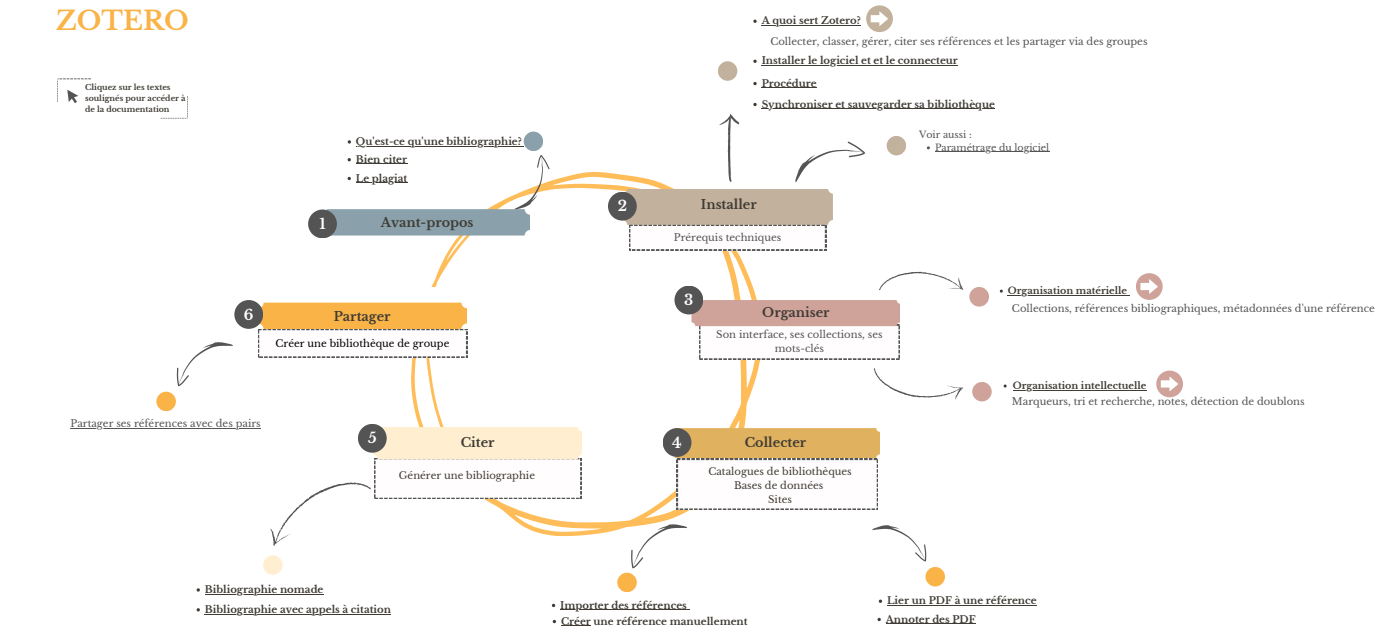
<style>
.page{position:relative;width:1380px;height:630px;background:#fff}
.page>*{position:absolute;margin:0;border:0;box-sizing:border-box;transform-origin:0 0}
.t1{font:700 26.08px "Libre Baskerville";color:#f9b347}
.t2{font:700 14.4px "Libre Baskerville";color:#fffdfd}
.t3{font:700 12.8px "Libre Baskerville";color:#403c35}
.t4{font:700 10px "Libre Baskerville";color:#403c35}
.t5{font:10px/13.8px "Libre Baskerville";color:#545454;text-align:center}
.t6{font:10px "Libre Baskerville";color:#403c35}
.t7{font:10px "Libre Baskerville";color:#000}
.t8{font:700 9.52px "Libre Baskerville";color:#403c35}
.t9{font:9.44px "Libre Baskerville";color:#545454}
.t10{font:700 7.76px/10.8px "Libre Baskerville";color:#403c35}
</style>
<div class="page">
<svg style="left:411px;top:172px;width:351px;height:364px"></svg>
<div style="left:444px;top:218px;width:274px;height:270px;background:#fff;border-radius:50%"></div>
<div style="left:887px;top:136px;width:19px;height:19px;background:#c2b19c;border-radius:50%"></div>
<div style="left:972px;top:382px;width:20px;height:19px;background:#cfa29a;border-radius:50%"></div>
<div style="left:969px;top:287px;width:20px;height:19px;background:#cfa29a;border-radius:50%"></div>
<div style="left:414px;top:287px;width:58px;height:67px;background:#fff"></div>
<svg style="left:629px;top:225px;width:197px;height:25px"></svg>
<svg style="left:258px;top:329px;width:209px;height:28px"></svg>
<div style="left:321px;top:209px;width:209px;height:26px;background:#8aa1ab;border-radius:6px"></div>
<div style="left:622px;top:189px;width:211px;height:36px;background:#c2b19c;border-radius:5px"></div>
<div style="left:691px;top:300px;width:209px;height:26px;background:#cfa29a;border-radius:4px"></div>
<div style="left:671px;top:428px;width:209px;height:30px;background:#e0b15e;border-radius:4px"></div>
<div style="left:373px;top:427px;width:209px;height:32px;background:#ffefd0;border-radius:4px"></div>
<div style="left:263px;top:555px;width:20px;height:20px;background:#ffefd0;border-radius:50%"></div>
<svg style="left:509px;top:155px;width:46px;height:62px"></svg>
<svg style="left:719px;top:114px;width:21px;height:68px"></svg>
<svg style="left:795px;top:141px;width:70px;height:49px"></svg>
<svg style="left:699px;top:325px;width:264px;height:89px"></svg>
<svg style="left:879px;top:271px;width:85px;height:33px"></svg>
<svg style="left:270px;top:458px;width:311px;height:88px"></svg>
<div style="left:524px;top:132px;width:19px;height:19px;background:#8aa1ab;border-radius:50%"></div>
<div style="left:718px;top:61px;width:19px;height:20px;background:#c2b19c;border-radius:50%"></div>
<div style="left:308px;top:209px;width:29px;height:29px;background:#545454;border-radius:50%"></div>
<svg style="left:57px;top:78px;width:34px;height:25px"></svg>
<svg style="left:161px;top:96px;width:27px;height:23px"></svg>
<div style="left:663px;top:428px;width:28px;height:29px;background:#545454;border-radius:50%"></div>
<div style="left:674px;top:286px;width:29px;height:28px;background:#545454;border-radius:50%"></div>
<div style="left:608px;top:192px;width:29px;height:29px;background:#545454;border-radius:50%"></div>
<div style="left:358px;top:424px;width:29px;height:28px;background:#545454;border-radius:50%"></div>
<div style="left:617px;top:572px;width:20px;height:20px;background:#f9b347;border-radius:50%"></div>
<svg style="left:866px;top:5px;width:27px;height:27px"></svg>
<svg style="left:1156px;top:370px;width:27px;height:27px"></svg>
<svg style="left:1136px;top:273px;width:27px;height:27px"></svg>
<div style="left:925px;top:567px;width:20px;height:19px;background:#f9b347;border-radius:50%"></div>
<svg style="left:622px;top:459px;width:312px;height:110px"></svg>
<div style="left:258px;top:303px;width:209px;height:26px;background:#f9b347;border-radius:6px"></div>
<div style="left:234px;top:300px;width:29px;height:29px;background:#545454;border-radius:50%"></div>
<svg style="left:176px;top:342px;width:57px;height:45px"></svg>
<div style="left:156px;top:391px;width:20px;height:20px;background:#f9b347;border-radius:50%"></div>
<hr style="left:356px;top:163px;width:51px;height:1px;background:#403c35">
<svg style="left:348px;top:140px;width:3px;height:4px"></svg>
<hr style="left:356px;top:146px;width:167px;height:1px;background:#403c35">
<hr style="left:935px;top:151px;width:114px;height:1px;background:#545454">
<hr style="left:1013px;top:389px;width:133px;height:1px;background:#403c35">
<hr style="left:205px;top:613px;width:186px;height:1px;background:#403c35">
<hr style="left:205px;top:593px;width:118px;height:1px;background:#403c35">
<hr style="left:356px;top:182px;width:51px;height:1px;background:#403c35">
<svg style="left:753px;top:82px;width:4px;height:3px"></svg>
<hr style="left:762px;top:87px;width:55px;height:1px;background:#403c35">
<svg style="left:753px;top:60px;width:4px;height:3px"></svg>
<hr style="left:762px;top:65px;width:196px;height:1px;background:#403c35">
<svg style="left:753px;top:20px;width:4px;height:3px"></svg>
<hr style="left:762px;top:25px;width:99px;height:1px;background:#403c35">
<hr style="left:1008px;top:295px;width:119px;height:1px;background:#403c35">
<svg style="left:879px;top:599px;width:3px;height:4px"></svg>
<hr style="left:887px;top:605px;width:150px;height:1px;background:#403c35">
<hr style="left:561px;top:625px;width:30px;height:1px;background:#403c35">
<hr style="left:560px;top:609px;width:51px;height:1px;background:#403c35">
<hr style="left:611px;top:609px;width:76px;height:1px;background:#403c35">
<hr style="left:886px;top:623px;width:90px;height:1px;background:#403c35">
<svg style="left:753px;top:103px;width:4px;height:3px"></svg>
<hr style="left:762px;top:108px;width:233px;height:1px;background:#403c35">
<hr style="left:71px;top:428px;width:190px;height:1px;background:#545454">
<p class="t1" style="left:56px;top:5px;width:134px">ZOTERO</p>
<p class="t10" style="left:85px;top:82px;width:102px">Cliquez sur les textes soulignés pour accéder à de la documentation</p>
<p class="t4" style="left:356px;top:135px;width:167px">Qu'est-ce qu'une bibliographie?</p>
<p class="t4" style="left:356px;top:153px;width:53px">Bien citer</p>
<p class="t2" style="left:319px;top:215px;width:8px">1</p>
<p class="t4" style="left:356px;top:172px;width:53px">Le plagiat</p>
<p class="t3" style="left:381px;top:215px;width:94px">Avant-propos</p>
<p class="t2" style="left:244px;top:305px;width:11px">6</p>
<p class="t3" style="left:334px;top:308px;width:58px">Partager</p>
<p class="t7" style="left:276px;top:337px;width:175px">Créer une bibliothèque de groupe</p>
<p class="t5" style="left:71px;top:417px;width:192px">Partager ses références avec des pairs</p>
<p class="t2" style="left:618px;top:197px;width:11px">2</p>
<p class="t4" style="left:762px;top:15px;width:101px">A quoi sert Zotero?</p>
<p class="t5" style="left:770px;top:34px;width:379px">Collecter, classer, gérer, citer ses références et les partager via des groupes</p>
<p class="t4" style="left:762px;top:55px;width:198px">Installer le logiciel et et le connecteur</p>
<p class="t4" style="left:762px;top:77px;width:57px">Procédure</p>
<p class="t4" style="left:762px;top:98px;width:235px">Synchroniser et sauvegarder sa bibliothèque</p>
<p class="t9" style="left:919px;top:128px;width:54px">Voir aussi :</p>
<p class="t3" style="left:701px;top:197px;width:57px">Installer</p>
<p class="t5" style="left:674px;top:230px;width:109px">Prérequis techniques</p>
<p class="t2" style="left:684px;top:291px;width:11px">3</p>
<p class="t3" style="left:762px;top:304px;width:69px">Organiser</p>
<p class="t5" style="left:716px;top:328px;width:168px">Son interface, ses collections, ses mots-clés</p>
<p class="t9" style="left:935px;top:142px;width:116px">Paramétrage du logiciel</p>
<p class="t8" style="left:1008px;top:285px;width:121px">Organisation matérielle</p>
<p class="t5" style="left:1012px;top:301px;width:364px">Collections, références bibliographiques, métadonnées d'une référence</p>
<p class="t8" style="left:1013px;top:380px;width:135px">Organisation intellectuelle</p>
<p class="t5" style="left:1012px;top:395px;width:294px">Marqueurs, tri et recherche, notes, détection de doublons</p>
<p class="t2" style="left:368px;top:429px;width:10px">5</p>
<p class="t2" style="left:672px;top:433px;width:11px">4</p>
<p class="t3" style="left:461px;top:435px;width:35px">Citer</p>
<p class="t3" style="left:745px;top:435px;width:63px">Collecter</p>
<p class="t6" style="left:399px;top:469px;width:138px">Générer une bibliographie</p>
<p class="t6" style="left:708px;top:465px;width:145px">Catalogues de bibliothèques</p>
<p class="t6" style="left:734px;top:479px;width:91px">Bases de données</p>
<p class="t6" style="left:768px;top:493px;width:25px">Sites</p>
<p class="t4" style="left:205px;top:583px;width:120px">Bibliographie nomade</p>
<p class="t4" style="left:205px;top:603px;width:188px">Bibliographie avec appels à citation</p>
<p class="t4" style="left:560px;top:599px;width:128px">Importer des références</p>
<p class="t4" style="left:561px;top:615px;width:188px">Créer une référence manuellement</p>
<p class="t4" style="left:887px;top:594px;width:151px">Lier un PDF à une référence</p>
<p class="t4" style="left:886px;top:613px;width:91px">Annoter des PDF</p>
</div>
